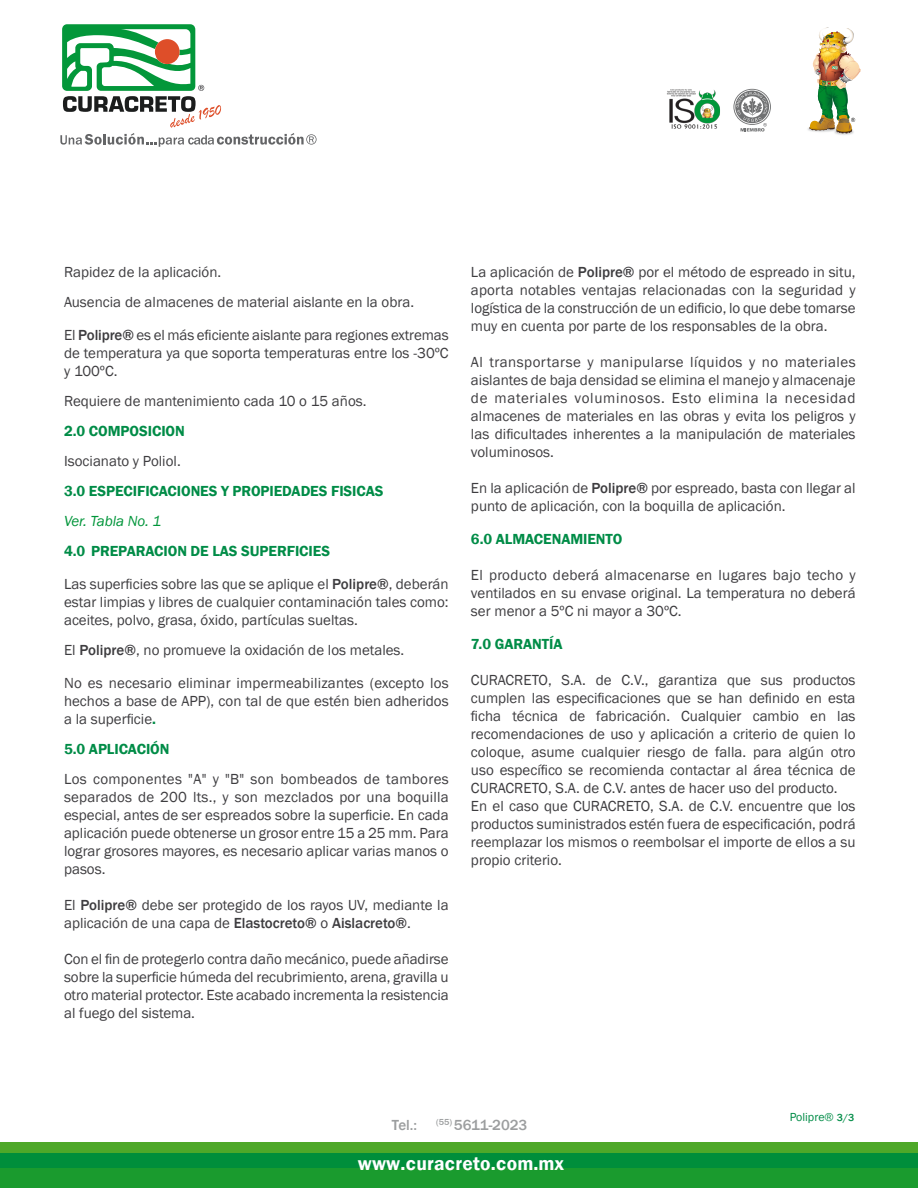
<style>
.page{position:relative;width:918px;height:1188px;background:#fff}
.page>*{position:absolute;margin:0;border:0;box-sizing:border-box;transform-origin:0 0}
.t1{font:600 19.5px "Franklin Gothic";letter-spacing:.01em;color:#fff}
.t2{font:15px/18px "Franklin Gothic";color:#3e3d40;text-align:justify}
.t3{font:600 15px "Franklin Gothic";letter-spacing:-.005em;color:#008c47}
.t4{font:500 15px "Franklin Gothic";color:#9c9e9f}
.t5{font:italic 15px "Franklin Gothic";letter-spacing:-.005em;color:#00953a}
.t6{font:12px "Franklin Gothic";color:#008c47}
.s1{font-weight:500}
.s2{font-weight:600;color:#008c47}
.s3{font-weight:500;font-size:10.5px}
</style>
<div class="page">
<img style="left:843px;top:133px;width:10px;height:2px">
<img style="left:808px;top:128px;width:35px;height:7px">
<div style="left:0;top:1168px;width:918px;height:20px;background:#1a9b2e"></div>
<div style="left:0;top:1153px;width:918px;height:15px;background:#008e3b"></div>
<div style="left:0;top:1143px;width:918px;height:10px;background:#4ea829"></div>
<svg style="left:60px;top:24px;width:257px;height:123px"></svg>
<img style="left:809px;top:27px;width:52px;height:106px">
<img style="left:666px;top:89px;width:54px;height:40px">
<svg style="left:733px;top:89px;width:38px;height:43px"></svg>
<p class="t2" style="left:64px;top:257px;width:352px;line-height:30px">Rapidez de la aplicación.<br>Ausencia de almacenes de material aislante en la obra.</p>
<p class="t2" style="left:64px;top:326px;width:386px">El <span class="s1">Polipre®</span> es el más eficiente aislante para regiones extremas de temperatura ya que soporta temperaturas entre los -30ºC y 100ºC.</p>
<p class="t2" style="left:64px;top:392px;width:304px">Requiere de mantenimiento cada 10 o 15 años.</p>
<p class="t3" style="left:64px;top:421px;width:122px">2.0 COMPOSICION</p>
<p class="t2" style="left:64px;top:452px;width:118px">Isocianato y Poliol.</p>
<p class="t3" style="left:64px;top:481px;width:321px">3.0 ESPECIFICACIONES Y PROPIEDADES FISICAS</p>
<p class="t5" style="left:64px;top:511px;width:99px">Ver. Tabla No. 1</p>
<p class="t3" style="left:64px;top:541px;width:268px">4.0 PREPARACION DE LAS SUPERFICIES</p>
<p class="t2" style="left:64px;top:575px;width:386px">Las superficies sobre las que se aplique el <span class="s1">Polipre®</span>, deberán estar limpias y libres de cualquier contaminación tales como: aceites, polvo, grasa, óxido, partículas sueltas.</p>
<p class="t2" style="left:64px;top:641px;width:342px">El <span class="s1">Polipre®</span>, no promueve la oxidación de los metales.</p>
<p class="t2" style="left:64px;top:674px;width:386px">No es necesario eliminar impermeabilizantes (excepto los hechos a base de APP), con tal de que estén bien adheridos a la superficie<span class="s2">.</span></p>
<p class="t3" style="left:64px;top:739px;width:107px">5.0 APLICACIÓN</p>
<p class="t2" style="left:64px;top:770px;width:386px">Los componentes "A" y "B" son bombeados de tambores separados de 200 lts., y son mezclados por una boquilla especial, antes de ser espreados sobre la superficie. En cada aplicación puede obtenerse un grosor entre 15 a 25 mm. Para lograr grosores mayores, es necesario aplicar varias manos o pasos.</p>
<p class="t2" style="left:64px;top:896px;width:386px">El <span class="s1">Polipre®</span> debe ser protegido de los rayos UV, mediante la aplicación de una capa de <span class="s1">Elastocreto®</span> o <span class="s1">Aislacreto®</span>.</p>
<p class="t2" style="left:64px;top:950px;width:386px">Con el fin de protegerlo contra daño mecánico, puede añadirse sobre la superficie húmeda del recubrimiento, arena, gravilla u otro material protector. Este acabado incrementa la resistencia al fuego del sistema.</p>
<p class="t2" style="left:471px;top:263px;width:386px">La aplicación de <span class="s1">Polipre®</span> por el método de espreado in situ, aporta notables ventajas relacionadas con la seguridad y logística de la construcción de un edificio, lo que debe tomarse muy en cuenta por parte de los responsables de la obra.</p>
<p class="t2" style="left:471px;top:353px;width:386px">Al transportarse y manipularse líquidos y no materiales aislantes de baja densidad se elimina el manejo y almacenaje de materiales voluminosos. Esto elimina la necesidad almacenes de materiales en las obras y evita los peligros y las dificultades inherentes a la manipulación de materiales voluminosos.</p>
<p class="t2" style="left:471px;top:479px;width:386px">En la aplicación de <span class="s1">Polipre®</span> por espreado, basta con llegar al punto de aplicación, con la boquilla de aplicación.</p>
<p class="t3" style="left:471px;top:529px;width:153px">6.0 ALMACENAMIENTO</p>
<p class="t2" style="left:471px;top:566px;width:386px">El producto deberá almacenarse en lugares bajo techo y ventilados en su envase original. La temperatura no deberá ser menor a 5ºC ni mayor a 30ºC.</p>
<p class="t3" style="left:471px;top:634px;width:93px">7.0 GARANTÍA</p>
<p class="t2" style="left:471px;top:671px;width:386px;text-align:left">CURACRETO, S.A. de C.V., garantiza que sus productos cumplen las especificaciones que se han definido en esta ficha técnica de fabricación. Cualquier cambio en las recomendaciones de uso y aplicación a criterio de quien lo coloque, asume cualquier riesgo de falla. para algún otro uso específico se recomienda contactar al área técnica de CURACRETO, S.A. de C.V. antes de hacer uso del producto.<br>En el caso que CURACRETO, S.A. de C.V. encuentre que los productos suministrados estén fuera de especificación, podrá reemplazar los mismos o reembolsar el importe de ellos a su propio criterio.</p>
<p class="t4" style="left:392px;top:1115px;width:27px">Tel.:</p>
<p class="t4" style="left:436px;top:1115px;width:93px"><sup>(55)</sup> 5611-2023</p>
<h1 class="t1" style="left:358px;top:1152px;width:208px">www.curacreto.com.mx</h1>
<p class="t6" style="left:790px;top:1110px;width:66px">Polipre® <span class="s3">3/3</span></p>
</div>
